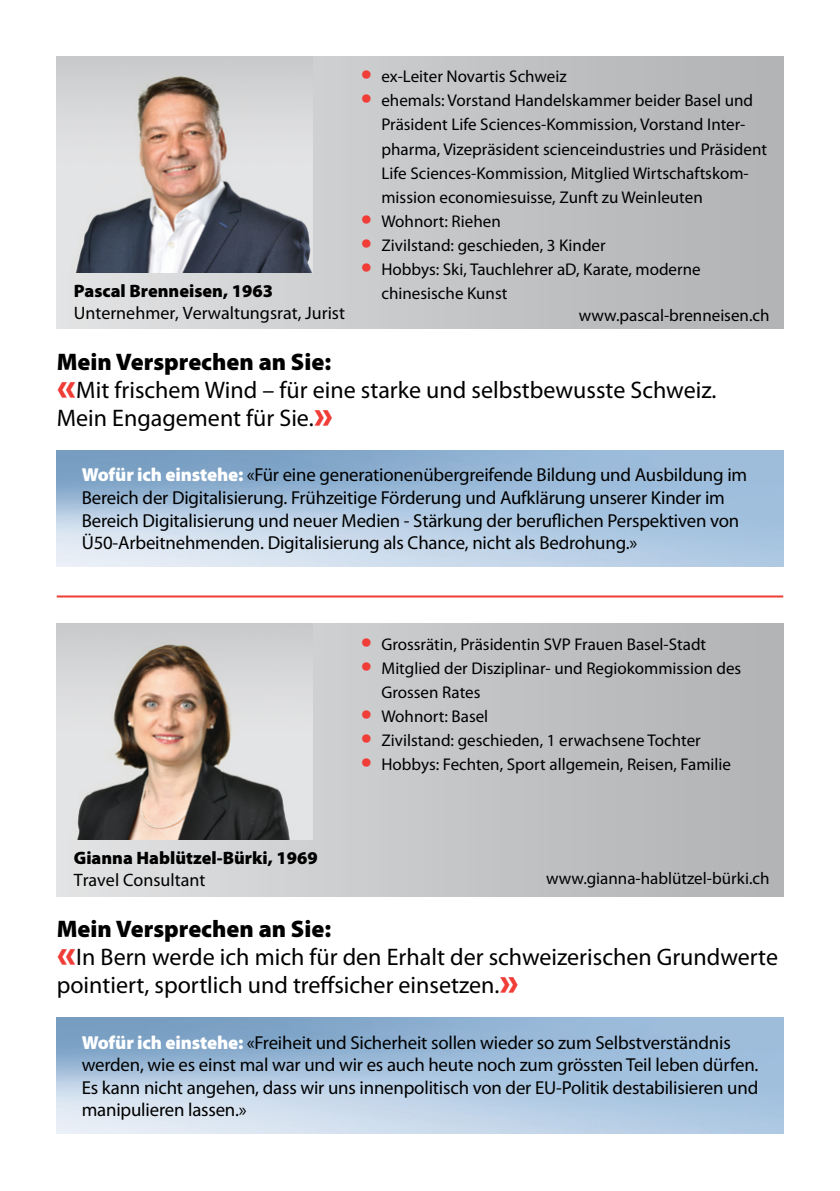
<style>
.page{position:relative;width:840px;height:1191px;background:#fff}
.page>*{position:absolute;margin:0;border:0;box-sizing:border-box;transform-origin:0 0}
.t1{font:24px/28px "Myriad Pro";color:#000}
.t2{font:18.8px/22.6px "Myriad Pro";letter-spacing:-.01em;color:#000}
.t3{font:18px "Myriad Pro";color:#000}
.t4{font:900 18px "Myriad Pro";color:#000}
.t5{font:17px/24px "Myriad Pro";color:#000}
.s1{font-size:40px;color:#f13d37}
.s2{font-weight:900}
.s3{font-weight:900;font-size:40px;color:#f13d37}
.s4{font-weight:900;color:#fff}
</style>
<div class="page">
<hr style="left:57px;top:595px;width:725px;height:2px;background:#f13d37">
<img style="left:57px;top:57px;width:725px;height:272px">
<img style="left:57px;top:624px;width:725px;height:272px">
<img style="left:57px;top:57px;width:255px;height:215px">
<img style="left:57px;top:624px;width:255px;height:215px">
<p class="t4" style="left:74px;top:281px;width:200px">Pascal Brenneisen, 1963</p>
<p class="t3" style="left:74px;top:303px;width:272px">Unternehmer, Verwaltungsrat, Jurist</p>
<p class="t5" style="left:361px;top:65px;width:207px"><span class="s1">•</span> ex-Leiter Novartis Schweiz</p>
<p class="t5" style="left:381px;top:89px;width:387px;text-indent:-20px"><span class="s1">•</span> ehemals: Vorstand Handelskammer beider Basel und Präsident Life Sciences-Kommission, Vorstand Inter&shy;pharma, Vizepräsident scienceindustries und Präsident Life Sciences-Kommission, Mitglied Wirtschaftskom&shy;mission economiesuisse, Zunft zu Weinleuten</p>
<p class="t5" style="left:361px;top:209px;width:141px"><span class="s1">•</span> Wohnort: Riehen</p>
<p class="t5" style="left:361px;top:233px;width:246px"><span class="s1">•</span> Zivilstand: geschieden, 3 Kinder</p>
<p class="t5" style="left:381px;top:257px;width:320px;text-indent:-20px"><span class="s1">•</span> Hobbys: Ski, Tauchlehrer aD, Karate, moderne chinesische Kunst</p>
<p class="t5" style="left:578px;top:303px;width:192px">www.pascal-brenneisen.ch</p>
<h1 class="t1" style="left:57px;top:348px;width:661px"><span class="s2">Mein Versprechen an Sie:<br></span><span class="s3">«</span>Mit frischem Wind – für eine starke und selbstbewusste Schweiz.<br>Mein Engagement für Sie.<span class="s3">»</span></h1>
<p class="t2" style="left:82px;top:464px;width:666px"><span class="s4">Wofür ich einstehe:</span> «Für eine generationenübergreifende Bildung und Ausbildung im Bereich der Digitalisierung. Frühzeitige Förderung und Aufklärung unserer Kinder im Bereich Digitalisierung und neuer Medien - Stärkung der beruflichen Perspektiven von Ü50-Arbeitnehmenden. Digitalisierung als Chance, nicht als Bedrohung.»</p>
<p class="t4" style="left:74px;top:848px;width:245px">Gianna Hablützel-Bürki, 1969</p>
<p class="t3" style="left:74px;top:870px;width:133px">Travel Consultant</p>
<p class="t5" style="left:361px;top:632px;width:346px"><span class="s1">•</span> Grossrätin, Präsidentin SVP Frauen Basel-Stadt</p>
<p class="t5" style="left:381px;top:656px;width:361px;text-indent:-20px"><span class="s1">•</span> Mitglied der Disziplinar- und Regiokommission des<br>Grossen Rates</p>
<p class="t5" style="left:361px;top:704px;width:129px"><span class="s1">•</span> Wohnort: Basel</p>
<p class="t5" style="left:361px;top:728px;width:341px"><span class="s1">•</span> Zivilstand: geschieden, 1 erwachsene Tochter</p>
<p class="t5" style="left:361px;top:752px;width:371px"><span class="s1">•</span> Hobbys: Fechten, Sport allgemein, Reisen, Familie</p>
<p class="t5" style="left:545px;top:866px;width:225px">www.gianna-hablützel-bürki.ch</p>
<h1 class="t1" style="left:57px;top:915px;width:722px"><span class="s2">Mein Versprechen an Sie:<br></span><span class="s3">«</span>In Bern werde ich mich für den Erhalt der schweizerischen Grundwerte pointiert, sportlich und treffsicher einsetzen.<span class="s3">»</span></h1>
<p class="t2" style="left:82px;top:1031px;width:678px"><span class="s4">Wofür ich einstehe:</span> «Freiheit und Sicherheit sollen wieder so zum Selbstverständnis werden, wie es einst mal war und wir es auch heute noch zum grössten Teil leben dürfen.<br>Es kann nicht angehen, dass wir uns innenpolitisch von der EU-Politik destabilisieren und manipulieren lassen.»</p>
</div>
